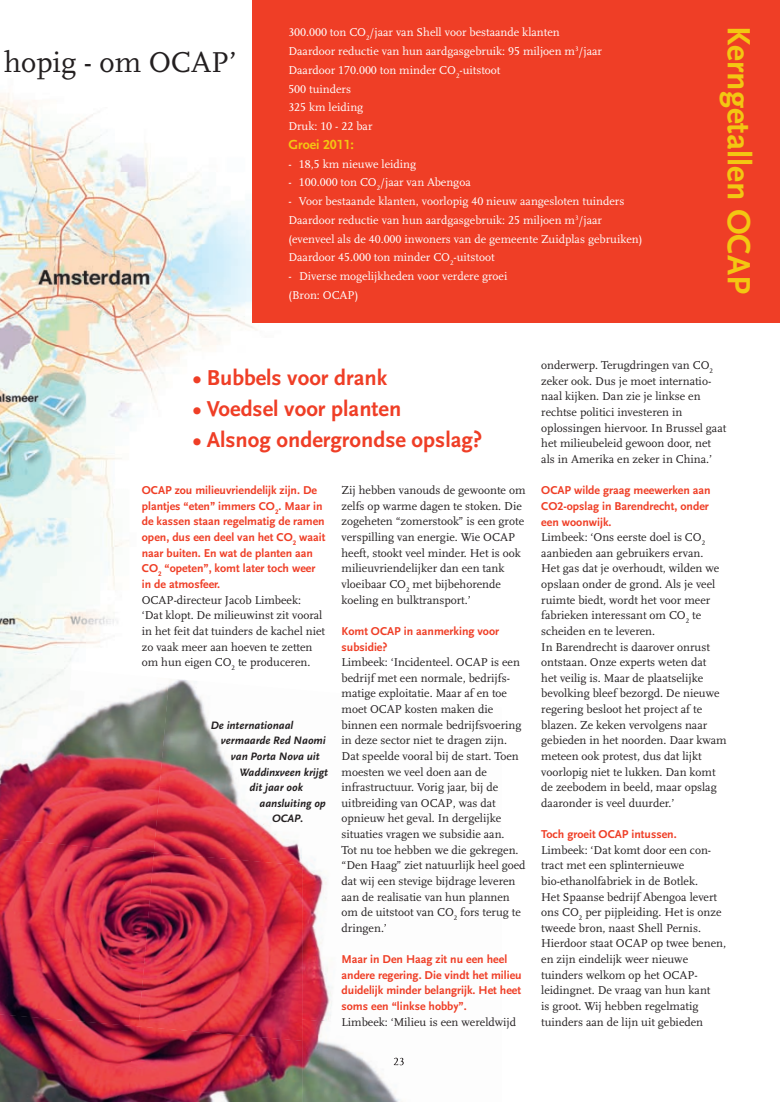
<style>
.page{position:relative;width:780px;height:1102px;background:#fff}
.page>*{position:absolute;margin:0;border:0;box-sizing:border-box;transform-origin:0 0}
.t1{font:700 33.75px "LG Scala Sans";color:#f3c712}
.t2{font:30px "LG Scala";color:#231f20}
.t3{font:700 22.5px "LG Scala Sans";color:#ef3e26}
.t4{font:700 13.75px "LG Scala Sans";color:#f3c712}
.t5{font:11.88px/15.6px "LG Scala";color:#231f20}
.t6{font:11.88px/18.8px "LG Scala";color:#fff}
.t7{font:700 11.88px/15.6px "LG Scala Sans";color:#ef3e26}
.t8{font:italic 700 11.25px "LG Scala Sans";color:#231f20}
</style>
<div class="page">
<img style="left:0;top:0;width:302px;height:667px">
<img style="left:302px;top:859px;width:31px;height:160px">
<img style="left:302px;top:1019px;width:102px;height:83px">
<svg style="left:394px;top:1058px;width:9px;height:7px"></svg>
<img style="left:0;top:667px;width:154px;height:172px">
<img style="left:154px;top:679px;width:148px;height:173px">
<img style="left:0;top:839px;width:154px;height:175px">
<img style="left:138px;top:852px;width:164px;height:162px">
<img style="left:0;top:1014px;width:302px;height:88px">
<div style="left:253px;top:0;width:527px;height:322px;background:#ef3e26"></div>
<h2 class="t2" style="left:4px;top:46px;width:234px">hopig - om OCAP’</h2>
<p class="t6" style="left:288px;top:23px;width:315px">300.000 ton CO<sub>2</sub>/jaar van Shell voor bestaande klanten Daardoor reductie van hun aardgasgebruik: 95 miljoen m<sup>3</sup>/jaar Daardoor 170.000 ton minder CO<sub>2</sub>-uitstoot<br>500 tuinders<br>325 km leiding<br>Druk: 10 - 22 bar</p>
<p class="t4" style="left:288px;top:137px;width:67px">Groei 2011:</p>
<p class="t6" style="left:288px;top:155px;width:129px">- 18,5 km nieuwe leiding</p>
<p class="t6" style="left:288px;top:173px;width:184px">- 100.000 ton CO<sub>2</sub>/jaar van Abengoa</p>
<p class="t6" style="left:288px;top:192px;width:355px">- Voor bestaande klanten, voorlopig 40 nieuw aangesloten tuinders Daardoor reductie van hun aardgasgebruik: 25 miljoen m<sup>3</sup>/jaar (evenveel als de 40.000 inwoners van de gemeente Zuidplas gebruiken)<br>Daardoor 45.000 ton minder CO<sub>2</sub>-uitstoot</p>
<p class="t6" style="left:288px;top:267px;width:220px">- Diverse mogelijkheden voor verdere groei (Bron: OCAP)</p>
<h1 class="t1" style="left:756px;top:26px;width:270px;rotate:90deg">Kerngetallen OCAP</h1>
<h3 class="t3" style="left:193px;top:365px;width:195px">• Bubbels voor drank</h3>
<h3 class="t3" style="left:193px;top:397px;width:210px">• Voedsel voor planten</h3>
<h3 class="t3" style="left:193px;top:428px;width:290px">• Alsnog ondergrondse opslag?</h3>
<p class="t7" style="left:142px;top:483px;width:185px">OCAP zou milieuvriendelijk zijn. De plantjes “eten” immers CO<sub>2</sub>. Maar in de kassen staan regelmatig de ramen open, dus een deel van het CO<sub>2</sub> waait naar buiten. En wat de planten aan<br>CO<sub>2</sub> “opeten”, komt later toch weer in de atmosfeer.</p>
<p class="t5" style="left:142px;top:592px;width:185px">OCAP-directeur Jacob Limbeek:<br>‘Dat klopt. De milieuwinst zit vooral in het feit dat tuinders de kachel niet zo vaak meer aan hoeven te zetten om hun eigen CO<sub>2</sub> te produceren.</p>
<p class="t5" style="left:341px;top:483px;width:185px">Zij hebben vanouds de gewoonte om zelfs op warme dagen te stoken. Die zogeheten “zomerstook” is een grote verspilling van energie. Wie OCAP heeft, stookt veel minder. Het is ook milieuvriendelijker dan een tank vloeibaar CO<sub>2</sub> met bijbehorende koeling en bulktransport.’</p>
<p class="t7" style="left:341px;top:624px;width:159px">Komt OCAP in aanmerking voor subsidie?</p>
<p class="t5" style="left:341px;top:655px;width:185px">Limbeek: ‘Incidenteel. OCAP is een bedrijf met een normale, bedrijfs&shy;matige exploitatie. Maar af en toe moet OCAP kosten maken die binnen een normale bedrijfsvoering in deze sector niet te dragen zijn.<br>Dat speelde vooral bij de start. Toen moesten we veel doen aan de infrastructuur. Vorig jaar, bij de uitbreiding van OCAP, was dat opnieuw het geval. In dergelijke situaties vragen we subsidie aan.<br>Tot nu toe hebben we die gekregen. “Den Haag” ziet natuurlijk heel goed dat wij een stevige bijdrage leveren aan de realisatie van hun plannen om de uitstoot van CO<sub>2</sub> fors terug te dringen.’</p>
<p class="t7" style="left:341px;top:952px;width:182px">Maar in Den Haag zit nu een heel andere regering. Die vindt het milieu duidelijk minder belangrijk. Het heet soms een “linkse hobby”.</p>
<p class="t5" style="left:341px;top:1014px;width:176px">Limbeek: ‘Milieu is een wereldwijd</p>
<p class="t8" style="left:211px;top:719px;width:84px">De internationaal</p>
<p class="t8" style="left:221px;top:734px;width:106px">vermaarde Red Naomi</p>
<p class="t8" style="left:231px;top:750px;width:90px">van Porta Nova uit</p>
<p class="t8" style="left:240px;top:766px;width:90px">Waddinxveen krijgt</p>
<p class="t8" style="left:250px;top:781px;width:55px">dit jaar ook</p>
<p class="t8" style="left:260px;top:797px;width:68px">aansluiting op</p>
<p class="t8" style="left:272px;top:813px;width:33px">OCAP.</p>
<p class="t5" style="left:541px;top:358px;width:187px">onderwerp. Terugdringen van CO<sub>2 </sub>zeker ook. Dus je moet internatio&shy;naal kijken. Dan zie je linkse en rechtse politici investeren in oplossingen hiervoor. In Brussel gaat het milieubeleid gewoon door, net als in Amerika en zeker in China.’</p>
<p class="t7" style="left:541px;top:483px;width:171px">OCAP wilde graag meewerken aan<br>CO2-opslag in Barendrecht, onder een woonwijk.</p>
<p class="t5" style="left:541px;top:530px;width:187px">Limbeek: ‘Ons eerste doel is CO<sub>2 </sub>aanbieden aan gebruikers ervan.<br>Het gas dat je overhoudt, wilden we opslaan onder de grond. Als je veel ruimte biedt, wordt het voor meer fabrieken interessant om CO<sub>2</sub> te scheiden en te leveren.<br>In Barendrecht is daarover onrust ontstaan. Onze experts weten dat<br>het veilig is. Maar de plaatselijke bevolking bleef bezorgd. De nieuwe regering besloot het project af te blazen. Ze keken vervolgens naar gebieden in het noorden. Daar kwam meteen ook protest, dus dat lijkt voorlopig niet te lukken. Dan komt de zeebodem in beeld, maar opslag daaronder is veel duurder.’</p>
<p class="t7" style="left:541px;top:827px;width:137px">Toch groeit OCAP intussen.</p>
<p class="t5" style="left:541px;top:842px;width:186px">Limbeek: ‘Dat komt door een con&shy;tract met een splinternieuwe bio-ethanolfabriek in de Botlek.<br>Het Spaanse bedrijf Abengoa levert ons CO<sub>2</sub> per pijpleiding. Het is onze tweede bron, naast Shell Pernis.<br>Hierdoor staat OCAP op twee benen, en zijn eindelijk weer nieuwe tuinders welkom op het OCAP&shy;leidingnet. De vraag van hun kant<br>is groot. Wij hebben regelmatig tuinders aan de lijn uit gebieden</p>
</div>
